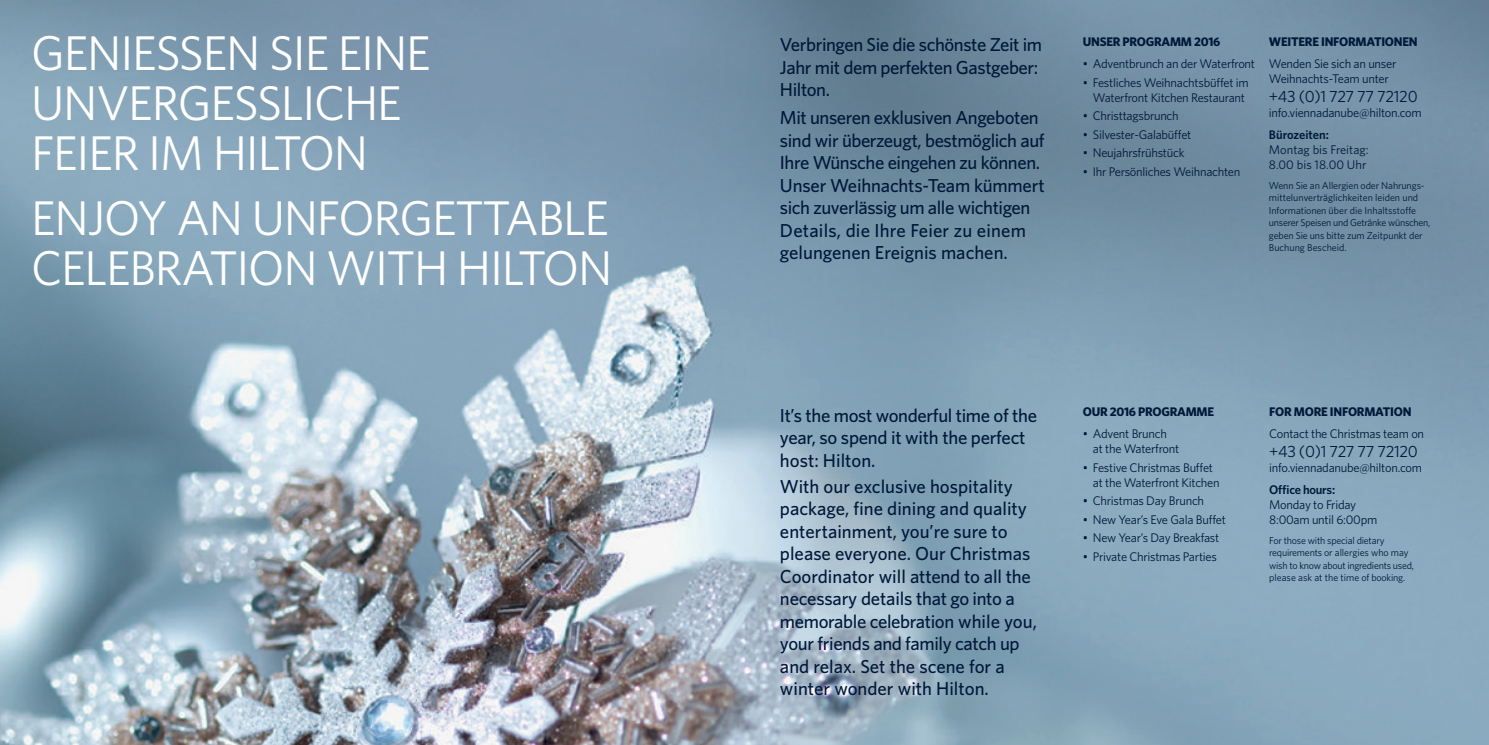
<style>
.page{position:relative;width:1489px;height:745px;background:#fff}
.page>*{position:absolute;margin:0;border:0;box-sizing:border-box;transform-origin:0 0}
.t1{font:48.75px/50px "Whitney K";letter-spacing:-.025em;color:#fff}
.t2{font:500 18.75px/22.5px "Whitney";letter-spacing:-.015em;color:#001839}
.t3{font:16.25px "Whitney K";letter-spacing:-.02em;color:#001839}
.t4{font:12.5px/15px "Whitney K";letter-spacing:-.02em;color:#001839}
.t5{font:700 12.5px "Whitney K";letter-spacing:-.02em;color:#001839}
.t6{font:12.5px/15px "Whitney K";color:#001839}
.t7{font:600 12.5px "Whitney K";letter-spacing:-.015em;color:#001839}
.t8{font:10px/12.5px "Whitney K";letter-spacing:-.01em;color:#001839}
</style>
<div class="page">
<img style="left:0;top:0;width:1488px;height:744px">
<h1 class="t1" style="left:31px;top:32px;width:401px">GENIESSEN SIE EINE<br>UNVERGESSLICHE<br>FEIER IM HILTON</h1>
<h1 class="t1" style="left:31px;top:197px;width:582px">ENJOY AN UNFORGETTABLE<br>CELEBRATION WITH HILTON</h1>
<p class="t2" style="left:780px;top:35px;width:264px">Verbringen Sie die schönste Zeit im<br>Jahr mit dem perfekten Gastgeber:<br>Hilton.</p>
<p class="t2" style="left:780px;top:108px;width:266px">Mit unseren exklusiven Angeboten sind wir überzeugt, bestmöglich auf Ihre Wünsche eingehen zu können.<br>Unser Weihnachts-Team kümmert sich zuverlässig um alle wichtigen Details, die Ihre Feier zu einem gelungenen Ereignis machen.</p>
<p class="t5" style="left:1082px;top:37px;width:139px">UNSER PROGRAMM 2016</p>
<p class="t4" style="left:1082px;top:57px;width:174px">• Adventbrunch an der Waterfront</p>
<p class="t4" style="left:1082px;top:76px;width:167px;text-align:center">• Festliches Weihnachtsbüffet im<br>Waterfront Kitchen Restaurant</p>
<p class="t4" style="left:1082px;top:109px;width:97px">• Christtagsbrunch</p>
<p class="t4" style="left:1082px;top:128px;width:110px">• Silvester-Galabüffet</p>
<p class="t4" style="left:1082px;top:146px;width:103px">• Neujahrsfrühstück</p>
<p class="t4" style="left:1082px;top:165px;width:159px">• Ihr Persönliches Weihnachten</p>
<p class="t5" style="left:1268px;top:37px;width:150px">WEITERE INFORMATIONEN</p>
<p class="t4" style="left:1268px;top:57px;width:129px">Wenden Sie sich an unser<br>Weihnachts-Team unter</p>
<p class="t3" style="left:1268px;top:90px;width:150px">+43 (0)1 727 77 72120</p>
<p class="t4" style="left:1268px;top:106px;width:154px">info.viennadanube@hilton.com</p>
<p class="t7" style="left:1268px;top:129px;width:62px">Bürozeiten:</p>
<p class="t6" style="left:1268px;top:143px;width:101px">Montag bis Freitag:<br>8.00 bis 18.00 Uhr</p>
<p class="t8" style="left:1268px;top:179px;width:163px">Wenn Sie an Allergien oder Nahrungs&shy;mittelunverträglichkeiten leiden und Informationen über die Inhaltsstoffe unserer Speisen und Getränke wünschen, geben Sie uns bitte zum Zeitpunkt der Buchung Bescheid.</p>
<p class="t2" style="left:780px;top:405px;width:258px">It’s the most wonderful time of the year, so spend it with the perfect host: Hilton.</p>
<p class="t2" style="left:780px;top:476px;width:258px">With our exclusive hospitality package, fine dining and quality entertainment, you’re sure to please everyone. Our Christmas<br>Coordinator will attend to all the necessary details that go into a memorable celebration while you, your friends and family catch up and relax. Set the scene for a winter wonder with Hilton.</p>
<p class="t5" style="left:1082px;top:407px;width:133px">OUR 2016 PROGRAMME</p>
<p class="t4" style="left:1092px;top:427px;width:88px;text-indent:-10px">• Advent Brunch at the Waterfront</p>
<p class="t4" style="left:1092px;top:460px;width:128px;text-indent:-10px">• Festive Christmas Buffet at the Waterfront Kitchen</p>
<p class="t4" style="left:1082px;top:494px;width:123px">• Christmas Day Brunch</p>
<p class="t4" style="left:1082px;top:513px;width:144px">• New Year’s Eve Gala Buffet</p>
<p class="t4" style="left:1082px;top:531px;width:138px">• New Year’s Day Breakfast</p>
<p class="t4" style="left:1082px;top:550px;width:136px">• Private Christmas Parties</p>
<p class="t5" style="left:1268px;top:407px;width:144px">FOR MORE INFORMATION</p>
<p class="t4" style="left:1268px;top:427px;width:156px">Contact the Christmas team on</p>
<p class="t3" style="left:1268px;top:445px;width:150px">+43 (0)1 727 77 72120</p>
<p class="t4" style="left:1268px;top:461px;width:154px">info.viennadanube@hilton.com</p>
<p class="t7" style="left:1268px;top:483px;width:67px">Office hours:</p>
<p class="t4" style="left:1268px;top:498px;width:110px">Monday to Friday<br>8:00am until 6:00pm</p>
<p class="t8" style="left:1268px;top:534px;width:146px">For those with special dietary requirements or allergies who may wish to know about ingredients used, please ask at the time of booking.</p>
</div>
